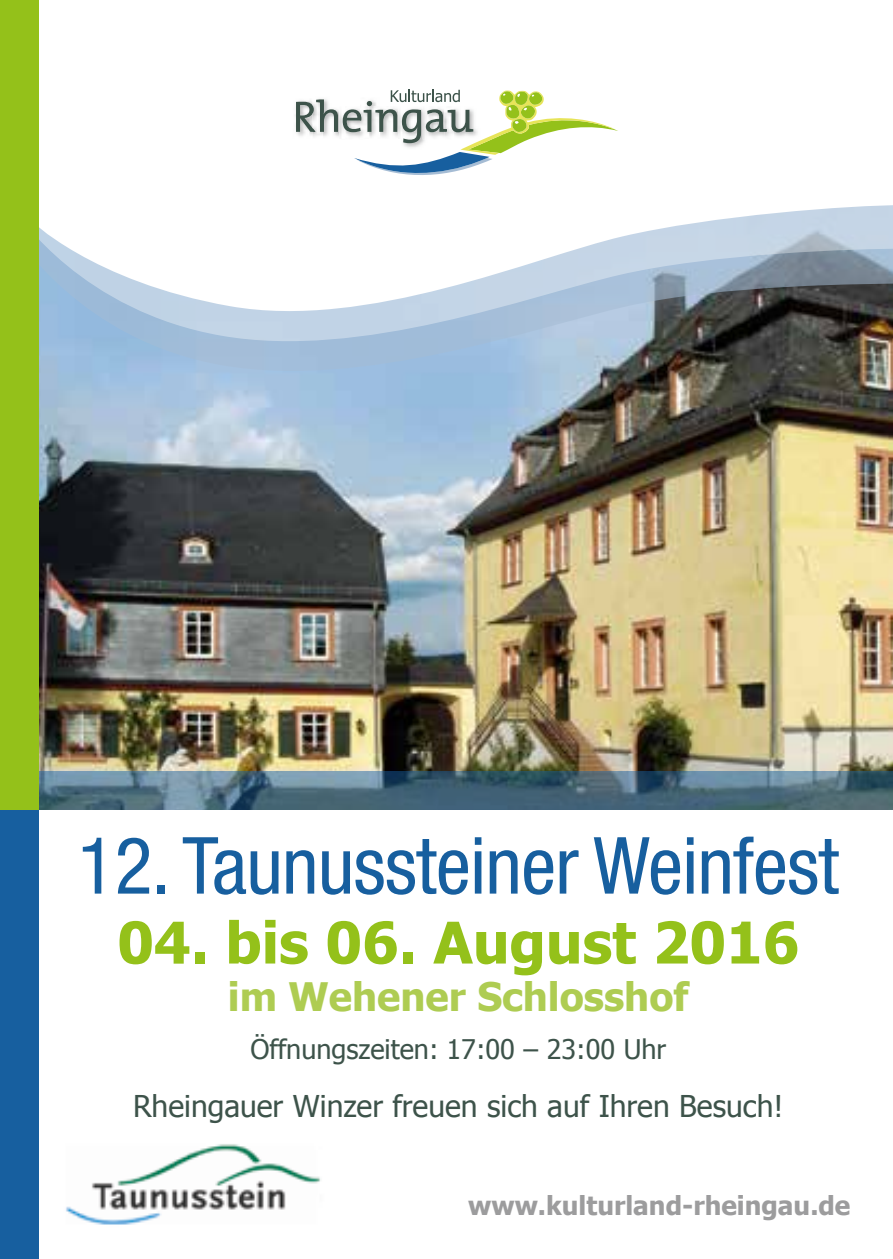
<style>
.page{position:relative;width:893px;height:1259px;background:#fff}
.page>*{position:absolute;margin:0;border:0;box-sizing:border-box;transform-origin:0 0}
.t1{font:condensed 78.9px "Helvetica Neue";letter-spacing:-.01em;color:#175f9f}
.t2{font:700 57.6px "Tahoma";color:#94c11a}
.t3{font:700 39.3px "Tahoma";color:#aecc52}
.t4{font:30px "Tahoma";color:#3d534a}
.t5{font:27px "Tahoma";color:#3d534a}
.t6{font:700 26.1px "Tahoma";color:#9c9c9d}
</style>
<div class="page">
<img style="left:38px;top:374px;width:855px;height:397px">
<svg style="left:38px;top:771px;width:855px;height:39px;background:#4e6e7f"></svg>
<svg style="left:38px;top:344px;width:855px;height:30px;background:#869aab"></svg>
<svg style="left:38px;top:0;width:855px;height:344px"></svg>
<img style="left:293px;top:98px;width:3px;height:41px">
<svg style="left:296px;top:90px;width:322px;height:85px"></svg>
<div style="left:0;top:742px;width:38px;height:517px;background:#175f9f"></div>
<div style="left:0;top:0;width:38px;height:810px;background:#94c11a"></div>
<img style="left:66px;top:1144px;width:255px;height:81px">
<h1 class="t1" style="left:78px;top:820px;width:763px">12. Taunussteiner Weinfest</h1>
<h2 class="t2" style="left:117px;top:906px;width:683px">04. bis 06. August 2016</h2>
<h3 class="t3" style="left:228px;top:971px;width:462px">im Wehener Schlosshof</h3>
<p class="t5" style="left:250px;top:1031px;width:417px">Öffnungszeiten: 17:00 – 23:00 Uhr</p>
<p class="t4" style="left:133px;top:1086px;width:652px">Rheingauer Winzer freuen sich auf Ihren Besuch!</p>
<p class="t6" style="left:468px;top:1189px;width:384px">www.kulturland-rheingau.de</p>
</div>
